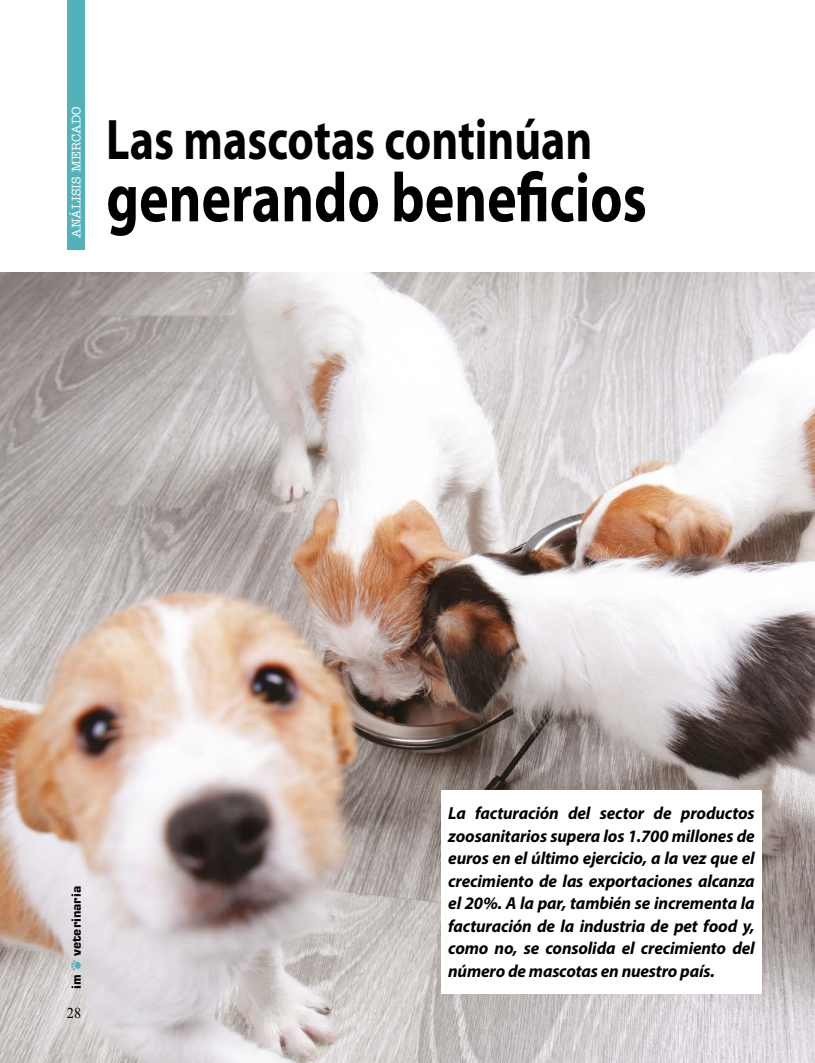
<style>
.page{position:relative;width:815px;height:1063px;background:#fff}
.page>*{position:absolute;margin:0;border:0;box-sizing:border-box;transform-origin:0 0}
.t1{font:700 70px "Myriad Pro";color:#000;scale:.8 1}
.t2{font:700 57.5px "Myriad Pro";color:#000;scale:.8 1}
.t3{font:italic 700 17.5px/22.5px "Myriad Pro";letter-spacing:-.01em;color:#000;text-align:justify}
.t4{font:15px "Times New Roman";color:#000;scale:.95 1}
.t5{font:12.5px "Memorandum";color:#fff}
.t6{font:700 12.5px "Square 721 BT";color:#000}
</style>
<div class="page">
<img style="left:0;top:273px;width:815px;height:790px">
<div style="left:75px;top:962px;width:6px;height:7px;background:#51b3b9;border-radius:50%"></div>
<svg style="left:71px;top:960px;width:5px;height:11px"></svg>
<div style="left:67px;top:0;width:17px;height:249px;background:#51b3b9"></div>
<div style="left:441px;top:790px;width:321px;height:204px;background:#fff"></div>
<p class="t5" style="left:68px;top:238px;width:133px;rotate:-90deg">ANÁLISIS MERCADO</p>
<h2 class="t2" style="left:106px;top:102px;width:609px">Las mascotas continúan</h2>
<h1 class="t1" style="left:106px;top:152px;width:677px">generando beneficios</h1>
<p class="t6" style="left:69px;top:956px;width:71px;rotate:-90deg">veterinaria</p>
<p class="t6" style="left:69px;top:989px;width:16px;rotate:-90deg">im</p>
<p class="t4" style="left:67px;top:1003px;width:16px">28</p>
<p class="t3" style="left:448px;top:802px;width:308px">La facturación del sector de productos zoosanitarios supera los 1.700 millones de euros en el último ejercicio, a la vez que el crecimiento de las exportaciones alcanza el 20%. A la par, también se incrementa la facturación de la industria de pet food y, como no, se consolida el crecimiento del número de mascotas en nuestro país.</p>
</div>
